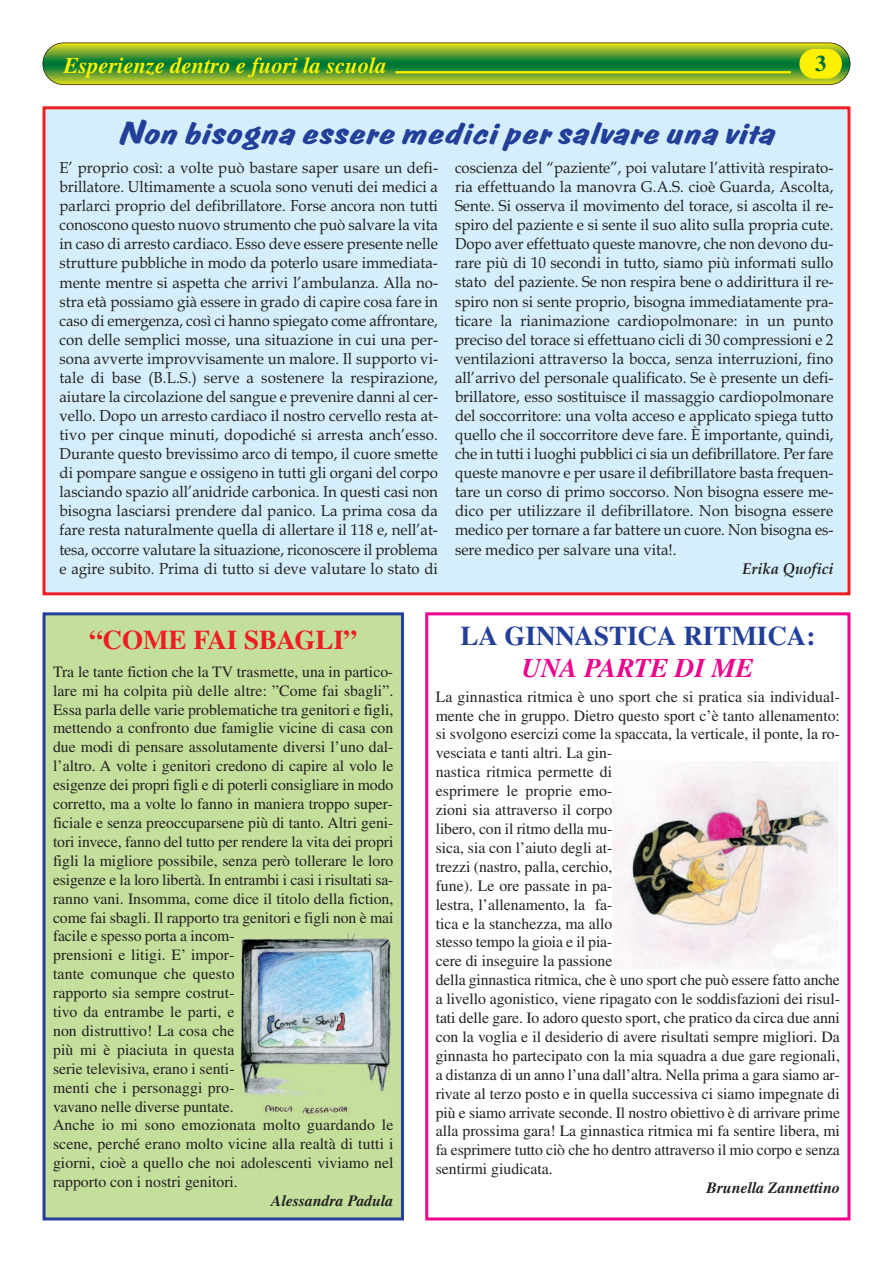
<style>
.page{position:relative;width:893px;height:1263px;background:#fff}
.page>*{position:absolute;margin:0;border:0;box-sizing:border-box;transform-origin:0 0}
.t1{font:30px "Carolina Brush Plain";color:#223f99;scale:1.2 1}
.t2{font:700 27px "Times";color:#223f99}
.t3{font:700 27px "Times";color:#ee1d23}
.t4{font:italic 700 27px "Times";color:#ed028c}
.t5{font:italic 700 22.5px "Times";color:#fff101}
.t6{font:700 22.5px "Times";color:#007236}
.t7{font:15.75px/19px "Book Antiqua";color:#231f20;text-align:justify;scale:.95 1}
.t8{font:15.75px/18.9px "Times";color:#231f20}
.t9{font:italic 700 15.75px "Times";color:#231f20}
.t10{font:italic 700 15.75px "Book Antiqua";color:#231f20;scale:.95 1}
</style>
<div class="page">
<div style="left:46px;top:109px;width:801px;height:483px;background:#d4effb"></div>
<div style="left:43px;top:106px;width:807px;height:489px;border:3px solid #ee1d23"></div>
<svg style="left:43px;top:43px;width:807px;height:42px"></svg>
<div style="left:43px;top:43px;width:807px;height:42px;border:2px solid #231f20;border-radius:21px"></div>
<div style="left:799px;top:49px;width:43px;height:30px;background:#fff101;border-radius:15px"></div>
<hr style="left:395px;top:71px;width:396px;height:2px;background:#fff101">
<div style="left:46px;top:615px;width:355px;height:602px;background:#c4df9b"></div>
<div style="left:43px;top:612px;width:361px;height:608px;border:3px solid #223f99"></div>
<div style="left:425px;top:612px;width:425px;height:608px;border:3px solid #ed028c"></div>
<img style="left:240px;top:933px;width:152px;height:183px">
<img style="left:613px;top:761px;width:226px;height:208px">
<h3 class="t5" style="left:64px;top:57px;width:324px">Esperienze dentro e fuori la scuola</h3>
<h3 class="t6" style="left:815px;top:56px;width:13px">3</h3>
<h1 class="t1" style="left:118px;top:116px;width:549px">Non bisogna essere medici per salvare una vita</h1>
<p class="t7" style="left:60px;top:158px;width:400px">E’ proprio così: a volte può bastare saper usare un defi&shy;brillatore. Ultimamente a scuola sono venuti dei medici a parlarci proprio del defibrillatore. Forse ancora non tutti conoscono questo nuovo strumento che può salvare la vita in caso di arresto cardiaco. Esso deve essere presente nelle strutture pubbliche in modo da poterlo usare immediata&shy;mente mentre si aspetta che arrivi l’ambulanza. Alla no&shy;stra età possiamo già essere in grado di capire cosa fare in caso di emergenza, così ci hanno spiegato come affrontare, con delle semplici mosse, una situazione in cui una per&shy;sona avverte improvvisamente un malore. Il supporto vi&shy;tale di base (B.L.S.) serve a sostenere la respirazione, aiutare la circolazione del sangue e prevenire danni al cer&shy;vello. Dopo un arresto cardiaco il nostro cervello resta at&shy;tivo per cinque minuti, dopodiché si arresta anch’esso.<br>Durante questo brevissimo arco di tempo, il cuore smette di pompare sangue e ossigeno in tutti gli organi del corpo lasciando spazio all’anidride carbonica. In questi casi non bisogna lasciarsi prendere dal panico. La prima cosa da fare resta naturalmente quella di allertare il 118 e, nell’at&shy;tesa, occorre valutare la situazione, riconoscere il problema e agire subito. Prima di tutto si deve valutare lo stato di</p>
<p class="t7" style="left:455px;top:158px;width:400px">coscienza del “paziente”, poi valutare l’attività respirato&shy;ria effettuando la manovra G.A.S. cioè Guarda, Ascolta, Sente. Si osserva il movimento del torace, si ascolta il re&shy;spiro del paziente e si sente il suo alito sulla propria cute.<br>Dopo aver effettuato queste manovre, che non devono du&shy;rare più di 10 secondi in tutto, siamo più informati sullo stato del paziente. Se non respira bene o addirittura il re&shy;spiro non si sente proprio, bisogna immediatamente pra&shy;ticare la rianimazione cardiopolmonare: in un punto preciso del torace si effettuano cicli di 30 compressioni e 2 ventilazioni attraverso la bocca, senza interruzioni, fino all’arrivo del personale qualificato. Se è presente un defi&shy;brillatore, esso sostituisce il massaggio cardiopolmonare del soccorritore: una volta acceso e applicato spiega tutto quello che il soccorritore deve fare. È importante, quindi, che in tutti i luoghi pubblici ci sia un defibrillatore. Per fare queste manovre e per usare il defibrillatore basta frequen&shy;tare un corso di primo soccorso. Non bisogna essere me&shy;dico per utilizzare il defibrillatore. Non bisogna essere medico per tornare a far battere un cuore. Non bisogna es&shy;sere medico per salvare una vita!.</p>
<p class="t10" style="left:742px;top:559px;width:97px">Erika Quofici</p>
<h2 class="t3" style="left:89px;top:631px;width:270px">“COME FAI SBAGLI”</h2>
<p class="t8" style="left:53px;top:664px;width:342px">Tra le tante fiction che la TV trasmette, una in partico&shy;lare mi ha colpita più delle altre: ”Come fai sbagli”.<br>Essa parla delle varie problematiche tra genitori e figli, mettendo a confronto due famiglie vicine di casa con due modi di pensare assolutamente diversi l’uno dal&shy;l’altro. A volte i genitori credono di capire al volo le esigenze dei propri figli e di poterli consigliare in modo corretto, ma a volte lo fanno in maniera troppo super&shy;ficiale e senza preoccuparsene più di tanto. Altri geni&shy;tori invece, fanno del tutto per rendere la vita dei propri figli la migliore possibile, senza però tollerare le loro esigenze e la loro libertà. In entrambi i casi i risultati sa&shy;ranno vani. Insomma, come dice il titolo della fiction, come fai sbagli. Il rapporto tra genitori e figli non è mai facile e spesso porta a incom-<br>prensioni e litigi. E’ impor-<br>tante comunque che questo<br>rapporto sia sempre costrut-<br>tivo da entrambe le parti, e<br>non distruttivo! La cosa che<br>più mi è piaciuta in questa<br>serie televisiva, erano i senti-<br>menti che i personaggi pro-<br>vavano nelle diverse puntate.<br>Anche io mi sono emozionata molto guardando le scene, perché erano molto vicine alla realtà di tutti i giorni, cioè a quello che noi adolescenti viviamo nel rapporto con i nostri genitori.</p>
<p class="t9" style="left:271px;top:1195px;width:124px">Alessandra Padula</p>
<h2 class="t2" style="left:460px;top:626px;width:356px">LA GINNASTICA RITMICA:</h2>
<h2 class="t4" style="left:522px;top:658px;width:234px">UNA PARTE DI ME</h2>
<p class="t8" style="left:436px;top:688px;width:406px">La ginnastica ritmica è uno sport che si pratica sia individual&shy;mente che in gruppo. Dietro questo sport c’è tanto allenamento: si svolgono esercizi come la spaccata, la verticale, il ponte, la ro&shy;vesciata e tanti altri. La gin-<br>nastica ritmica permette di<br>esprimere le proprie emo-<br>zioni sia attraverso il corpo<br>libero, con il ritmo della mu-<br>sica, sia con l’aiuto degli at-<br>trezzi (nastro, palla, cerchio,<br>fune). Le ore passate in pa-<br>lestra, l’allenamento, la fa-<br>tica e la stanchezza, ma allo<br>stesso tempo la gioia e il pia-<br>cere di inseguire la passione<br>della ginnastica ritmica, che è uno sport che può essere fatto anche a livello agonistico, viene ripagato con le soddisfazioni dei risul&shy;tati delle gare. Io adoro questo sport, che pratico da circa due anni con la voglia e il desiderio di avere risultati sempre migliori. Da ginnasta ho partecipato con la mia squadra a due gare regionali, a distanza di un anno l’una dall’altra. Nella prima a gara siamo ar&shy;rivate al terzo posto e in quella successiva ci siamo impegnate di più e siamo arrivate seconde. Il nostro obiettivo è di arrivare prime alla prossima gara! La ginnastica ritmica mi fa sentire libera, mi fa esprimere tutto ciò che ho dentro attraverso il mio corpo e senza sentirmi giudicata.</p>
<p class="t9" style="left:707px;top:1182px;width:135px">Brunella Zannettino</p>
</div>
